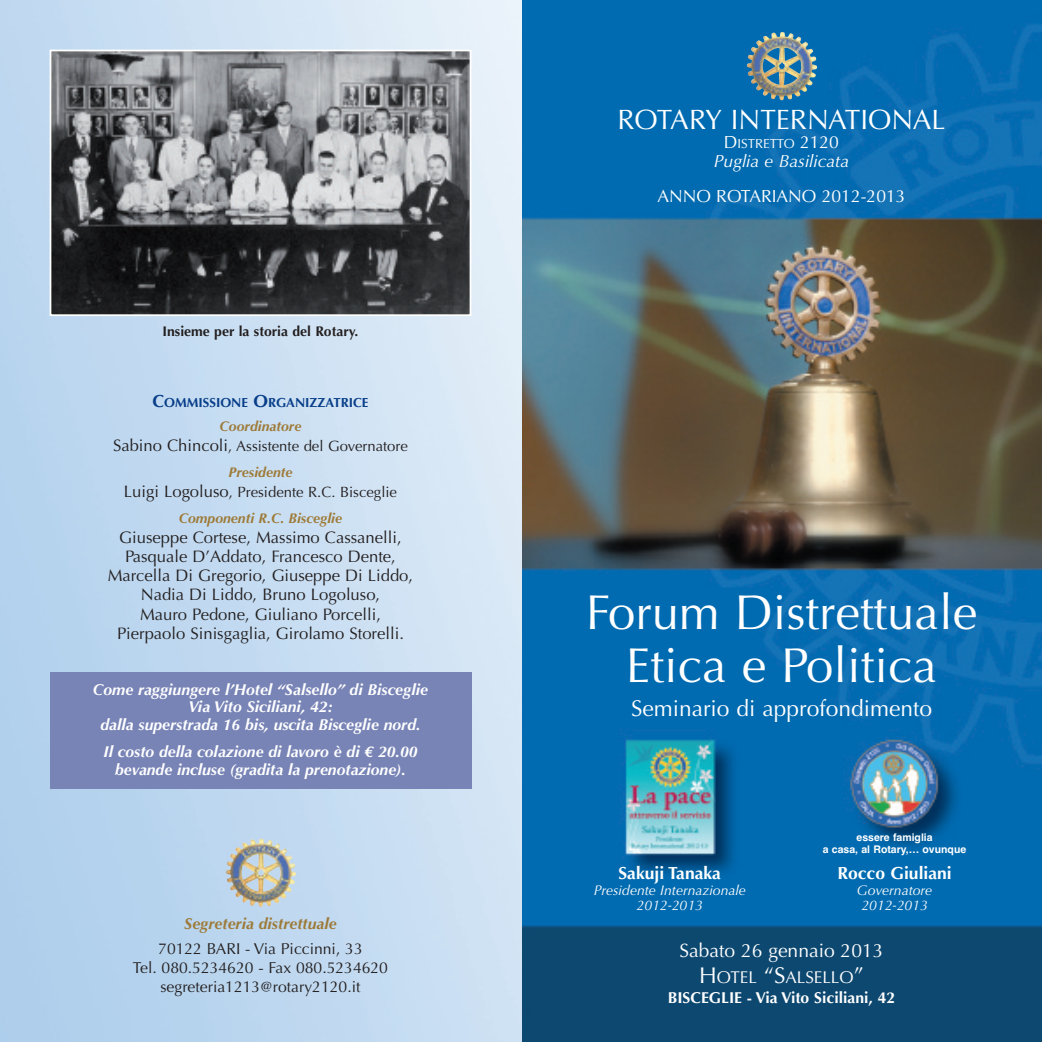
<style>
.page{position:relative;width:1042px;height:1042px;background:#fff}
.page>*{position:absolute;margin:0;border:0;box-sizing:border-box;transform-origin:0 0}
.t1{font:49px/52.5px "Optima";color:#fff;text-align:center}
.t2{font:28px "Optima";color:#fff}
.t3{font:22.75px "Optima";color:#fff}
.t4{font:19.25px "Optima";color:#fff}
.t5{font:700 17.5px "Optima";color:#fff}
.t6{font:17.5px "Optima";color:#fff}
.t7{font:italic 17.5px "Optima";color:#fff}
.t8{font:17.15px "Optima";color:#fff}
.t9{font:16.62px/19.2px "Optima";color:#231f20;text-align:center}
.t10{font:italic 700 15.75px/17.5px "Optima";color:#fff;text-align:center}
.t11{font:15.75px/19.2px "Optima";color:#231f20;text-align:center}
.t12{font:700 15.75px "Optima";color:#fff}
.t13{font:italic 700 15.75px "Optima";color:#9d7a38}
.t14{font:14.88px "Optima";color:#231f20}
.t15{font:italic 14px/15.8px "Optima";color:#fff;text-align:center}
.t16{font:italic 700 14px "Optima";color:#9d7a38}
.t17{font:700 14px "Optima";color:#231f20}
.t18{font:700 13.12px "Optima";color:#083e89}
.t19{font:13.12px "Optima";color:#fff}
.t20{font:700 10.5px/12.6px "Helvetica";color:#fff;text-align:center}
.s1{font-size:17.5px}
.s2{font-size:16.62px}
.s3{font-size:22.75px}
</style>
<div class="page">
<img style="left:521px;top:0;width:521px;height:1042px">
<svg style="left:0;top:0;width:521px;height:1042px;background:#c6dcf0"></svg>
<img style="left:746px;top:32px;width:70px;height:36px">
<img style="left:53px;top:53px;width:415px;height:260px">
<div style="left:50px;top:50px;width:421px;height:266px;border:2px solid #fff"></div>
<img style="left:225px;top:839px;width:70px;height:36px">
<div style="left:50px;top:672px;width:421px;height:117px;background:#7884b6"></div>
<p class="t17" style="left:162px;top:323px;width:197px">Insieme per la storia del Rotary.</p>
<p class="t18" style="left:153px;top:395px;width:217px"><span class="s1">C</span>OMMISSIONE <span class="s1">O</span>RGANIZZATRICE</p>
<p class="t16" style="left:220px;top:418px;width:83px">Coordinatore</p>
<p class="t14" style="left:113px;top:437px;width:296px"><span class="s2">Sabino Chincoli</span>, Assistente del Governatore</p>
<p class="t16" style="left:228px;top:464px;width:66px">Presidente</p>
<p class="t14" style="left:124px;top:483px;width:275px"><span class="s2">Luigi Logoluso</span>, Presidente R.C. Bisceglie</p>
<p class="t16" style="left:179px;top:510px;width:165px">Componenti R.C. Bisceglie</p>
<p class="t9" style="left:108px;top:527px;width:307px">Giuseppe Cortese, Massimo Cassanelli, Pasquale D’Addato, Francesco Dente, Marcella Di Gregorio, Giuseppe Di Liddo, Nadia Di Liddo, Bruno Logoluso,<br>Mauro Pedone, Giuliano Porcelli, Pierpaolo Sinisgaglia, Girolamo Storelli.</p>
<p class="t10" style="left:93px;top:680px;width:336px">Come raggiungere l’Hotel “Salsello” di Bisceglie<br>Via Vito Siciliani, 42:<br>dalla superstrada 16 bis, uscita Bisceglie nord.</p>
<p class="t10" style="left:103px;top:743px;width:315px">Il costo della colazione di lavoro è di € 20.00 bevande incluse (gradita la prenotazione).</p>
<p class="t13" style="left:184px;top:914px;width:154px">Segreteria distrettuale</p>
<p class="t11" style="left:133px;top:939px;width:256px">70122 BARI - Via Piccinni, 33<br>Tel. 080.5234620 - Fax 080.5234620 segreteria1213@rotary2120.it</p>
<h2 class="t2" style="left:617px;top:103px;width:330px">ROTARY INTERNATIONAL</h2>
<p class="t19" style="left:724px;top:136px;width:117px"><span class="s1">D</span>ISTRETTO <span class="s1">2120</span></p>
<p class="t7" style="left:714px;top:151px;width:137px">Puglia e Basilicata</p>
<p class="t6" style="left:657px;top:186px;width:250px">ANNO ROTARIANO 2012-2013</p>
<h1 class="t1" style="left:586px;top:587px;width:393px">Forum Distrettuale<br>Etica e Politica</h1>
<h3 class="t3" style="left:631px;top:695px;width:302px">Seminario di approfondimento</h3>
<p class="t20" style="left:823px;top:830px;width:145px">essere famiglia<br>a casa, al Rotary,… ovunque</p>
<p class="t5" style="left:837px;top:862px;width:116px">Rocco Giuliani</p>
<p class="t15" style="left:857px;top:882px;width:77px">Governatore<br>2012-2013</p>
<p class="t5" style="left:618px;top:862px;width:104px">Sakuji Tanaka</p>
<p class="t15" style="left:594px;top:882px;width:154px">Presidente Internazionale<br>2012-2013</p>
<p class="t4" style="left:679px;top:939px;width:205px">Sabato 26 gennaio 2013</p>
<p class="t8" style="left:699px;top:967px;width:166px"><span class="s3">H</span>OTEL <span class="s3">“S</span>ALSELLO<span class="s3">”</span></p>
<p class="t12" style="left:668px;top:988px;width:229px">BISCEGLIE - Via Vito Siciliani, 42</p>
</div>
